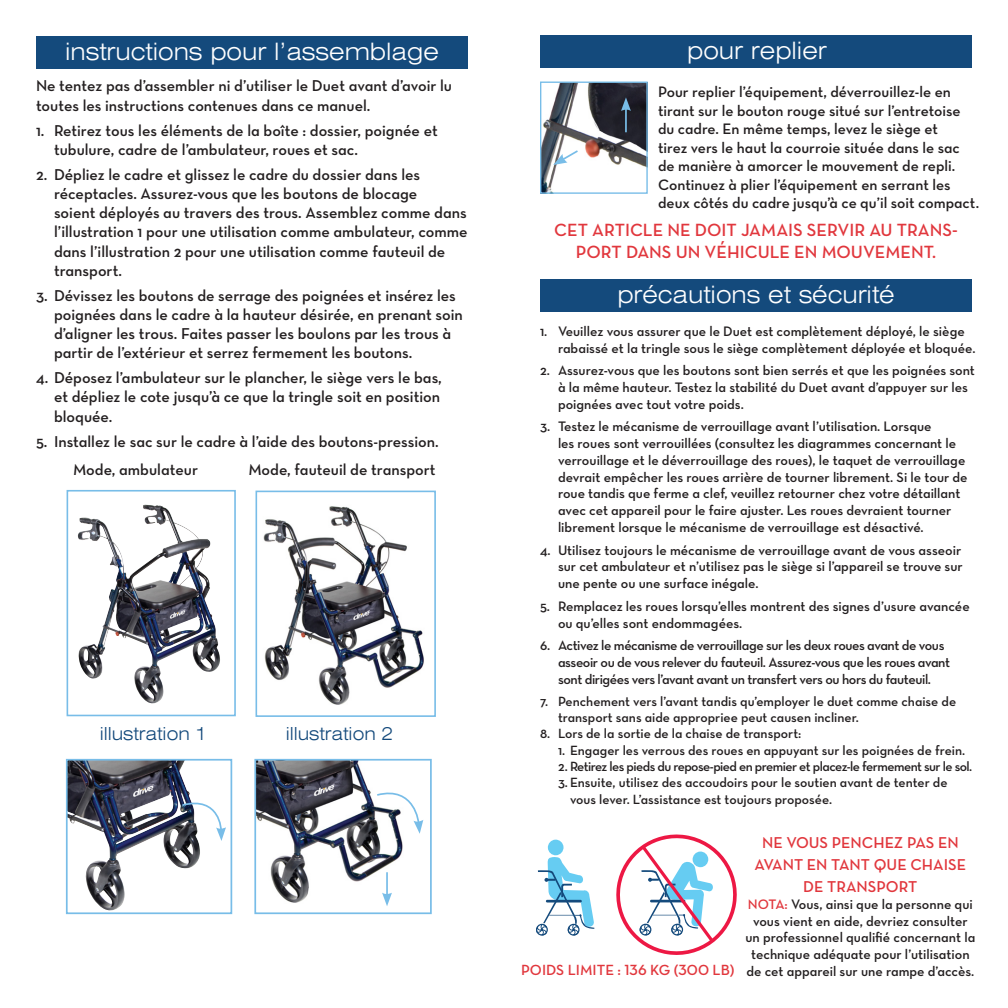
<style>
.page{position:relative;width:1008px;height:1008px;background:#fff}
.page>*{position:absolute;margin:0;border:0;box-sizing:border-box;transform-origin:0 0}
.t1{font:300 expanded 24px "Swiss 721 BT";color:#fff}
.t2{font:18px/22px "Neutraface Text Demi Alt";color:#e1373d;text-align:center}
.t3{font:300 expanded 18px "Swiss 721 BT";color:#144a7c}
.t4{font:16px/19.2px "Neutraface Text Demi Alt";color:#231f20}
.t5{font:16px/22px "Neutraface Text Demi Alt";color:#e1373d;text-align:center}
.t6{font:15.4px/18.6px "Neutraface Text Demi Alt";color:#231f20}
.t7{font:15px "Neutraface Text Demi Alt";color:#e1373d}
.t8{font:14px/16.8px "Neutraface Text Demi Alt";color:#231f20}
.t9{font:14px/16.8px "Neutraface Text Demi Alt";letter-spacing:-.03em;color:#231f20}
.t10{font:13.6px/16.4px "Neutraface Text Demi Alt";color:#231f20}
.t11{font:13.6px "Neutraface Text Demi Alt";letter-spacing:-.04em;color:#231f20}
.s1{color:#e1373d}
</style>
<div class="page">
<img style="left:542px;top:84px;width:104px;height:108px">
<div style="left:540px;top:82px;width:108px;height:112px;border:1px solid #78bde8"></div>
<div style="left:36px;top:36px;width:432px;height:33px;background:#144a7c"></div>
<div style="left:540px;top:279px;width:432px;height:33px;background:#144a7c"></div>
<div style="left:540px;top:35px;width:432px;height:33px;background:#144a7c"></div>
<hr style="left:625px;top:108px;width:2px;height:24px;background:#78bde8">
<svg style="left:621px;top:97px;width:10px;height:14px"></svg>
<svg style="left:553px;top:149px;width:27px;height:16px"></svg>
<svg style="left:616px;top:834px;width:121px;height:121px"></svg>
<svg style="left:536px;top:839px;width:59px;height:97px"></svg>
<div style="left:67px;top:490px;width:169px;height:226px;border:2px solid #78bde8"></div>
<div style="left:256px;top:491px;width:180px;height:226px;border:2px solid #78bde8"></div>
<img style="left:78px;top:505px;width:100px;height:73px">
<img style="left:263px;top:506px;width:161px;height:199px">
<img style="left:69px;top:762px;width:131px;height:149px">
<div style="left:66px;top:759px;width:166px;height:155px;border:2px solid #78bde8"></div>
<img style="left:257px;top:762px;width:146px;height:141px">
<div style="left:254px;top:759px;width:178px;height:155px;border:2px solid #78bde8"></div>
<hr style="left:386px;top:872px;width:2px;height:24px;background:#78bde8">
<svg style="left:382px;top:893px;width:10px;height:13px"></svg>
<svg style="left:180px;top:795px;width:46px;height:46px"></svg>
<svg style="left:375px;top:785px;width:48px;height:49px"></svg>
<p class="t1" style="left:65px;top:37px;width:375px">instructions pour l’assemblage</p>
<p class="t4" style="left:36px;top:76px;width:418px">Ne tentez pas d’assembler ni d’utiliser le Duet avant d’avoir lu toutes les instructions contenues dans ce manuel.</p>
<p class="t4" style="left:54px;top:120px;width:385px;text-indent:-18px">1. Retirez tous les éléments de la boîte : dossier, poignée et tubulure, cadre de l’ambulateur, roues et sac.</p>
<p class="t4" style="left:54px;top:165px;width:415px;text-indent:-18px">2. Dépliez le cadre et glissez le cadre du dossier dans les réceptacles. Assurez-vous que les boutons de blocage<br>soient déployés au travers des trous. Assemblez comme dans l’illustration 1 pour une utilisation comme ambulateur, comme dans l’illustration 2 pour une utilisation comme fauteuil de transport.</p>
<p class="t4" style="left:54px;top:286px;width:410px;text-indent:-18px">3. Dévissez les boutons de serrage des poignées et insérez les poignées dans le cadre à la hauteur désirée, en prenant soin d’aligner les trous. Faites passer les boulons par les trous à partir de l’extérieur et serrez fermement les boutons.</p>
<p class="t4" style="left:54px;top:368px;width:389px;text-align:justify;text-indent:-18px">4. Déposez l’ambulateur sur le plancher, le siège vers le bas, et dépliez le cote jusqu’à ce que la tringle soit en position bloquée.</p>
<p class="t4" style="left:36px;top:431px;width:404px">5. Installez le sac sur le cadre à l’aide des boutons-pression.</p>
<p class="t4" style="left:73px;top:459px;width:126px">Mode, ambulateur</p>
<p class="t4" style="left:249px;top:460px;width:189px">Mode, fauteuil de transport</p>
<p class="t3" style="left:100px;top:723px;width:109px">illustration 1</p>
<p class="t3" style="left:286px;top:723px;width:109px">illustration 2</p>
<p class="t1" style="left:687px;top:37px;width:141px">pour replier</p>
<p class="t6" style="left:658px;top:82px;width:323px">Pour replier l’équipement, déverrouillez-le en tirant sur le bouton rouge situé sur l’entretoise du cadre. En même temps, levez le siège et<br>tirez vers le haut la courroie située dans le sac de manière à amorcer le mouvement de repli.<br>Continuez à plier l’équipement en serrant les deux côtés du cadre jusqu’à ce qu’il soit compact.</p>
<p class="t2" style="left:554px;top:219px;width:405px">CET ARTICLE NE DOIT JAMAIS SERVIR AU TRANS-<br>PORT DANS UN VÉHICULE EN MOUVEMENT.</p>
<p class="t1" style="left:617px;top:280px;width:279px">précautions et sécurité</p>
<p class="t8" style="left:558px;top:322px;width:419px;text-indent:-18px">1. Veuillez vous assurer que le Duet est complètement déployé, le siège rabaissé et la tringle sous le siège complètement déployée et bloquée.</p>
<p class="t8" style="left:558px;top:362px;width:418px;text-indent:-18px">2. Assurez-vous que les boutons sont bien serrés et que les poignées sont à la même hauteur. Testez la stabilité du Duet avant d’appuyer sur les poignées avec tout votre poids.</p>
<p class="t8" style="left:558px;top:418px;width:411px;text-indent:-18px">3. Testez le mécanisme de verrouillage avant l’utilisation. Lorsque<br>les roues sont verrouillées (consultez les diagrammes concernant le verrouillage et le déverrouillage des roues), le taquet de verrouillage devrait empêcher les roues arrière de tourner librement. Si le tour de roue tandis que ferme a clef, veuillez retourner chez votre détaillant avec cet appareil pour le faire ajuster. Les roues devraient tourner librement lorsque le mécanisme de verrouillage est désactivé.</p>
<p class="t8" style="left:558px;top:541px;width:406px;text-align:justify;text-indent:-18px">4. Utilisez toujours le mécanisme de verrouillage avant de vous asseoir sur cet ambulateur et n’utilisez pas le siège si l’appareil se trouve sur une pente ou une surface inégale.</p>
<p class="t8" style="left:558px;top:597px;width:413px;text-indent:-18px">5. Remplacez les roues lorsqu’elles montrent des signes d’usure avancée ou qu’elles sont endommagées.</p>
<p class="t9" style="left:558px;top:637px;width:394px;text-indent:-18px">6. Activez le mécanisme de verrouillage sur les deux roues avant de vous asseoir ou de vous relever du fauteuil. Assurez-vous que les roues avant sont dirigées vers l’avant avant un transfert vers ou hors du fauteuil.</p>
<p class="t10" style="left:558px;top:693px;width:400px;text-indent:-18px">7. Penchement vers l’avant tandis qu’employer le duet comme chaise de transport sans aide appropriee peut causen incliner.</p>
<p class="t10" style="left:540px;top:726px;width:263px">8. Lors de la sortie de la chaise de transport:</p>
<p class="t10" style="left:558px;top:742px;width:409px">1. Engager les verrous des roues en appuyant sur les poignées de frein.</p>
<p class="t11" style="left:558px;top:758px;width:416px">2. Retirez les pieds du repose-pied en premier et placez-le fermement sur le sol.</p>
<p class="t10" style="left:570px;top:774px;width:379px;text-indent:-12px">3. Ensuite, utilisez des accoudoirs pour le soutien avant de tenter de vous lever. L’assistance est toujours proposée.</p>
<p class="t7" style="left:521px;top:960px;width:215px">POIDS LIMITE : 136 KG (300 LB)</p>
<p class="t5" style="left:755px;top:831px;width:213px">NE VOUS PENCHEZ PAS EN<br>AVANT EN TANT QUE CHAISE<br>DE TRANSPORT</p>
<p class="t8" style="left:745px;top:896px;width:231px;text-align:center"><span class="s1">NOTA:</span> Vous, ainsi que la personne qui vous vient en aide, devriez consulter un professionnel qualifié concernant la technique adéquate pour l’utilisation de cet appareil sur une rampe d’accès.</p>
</div>
